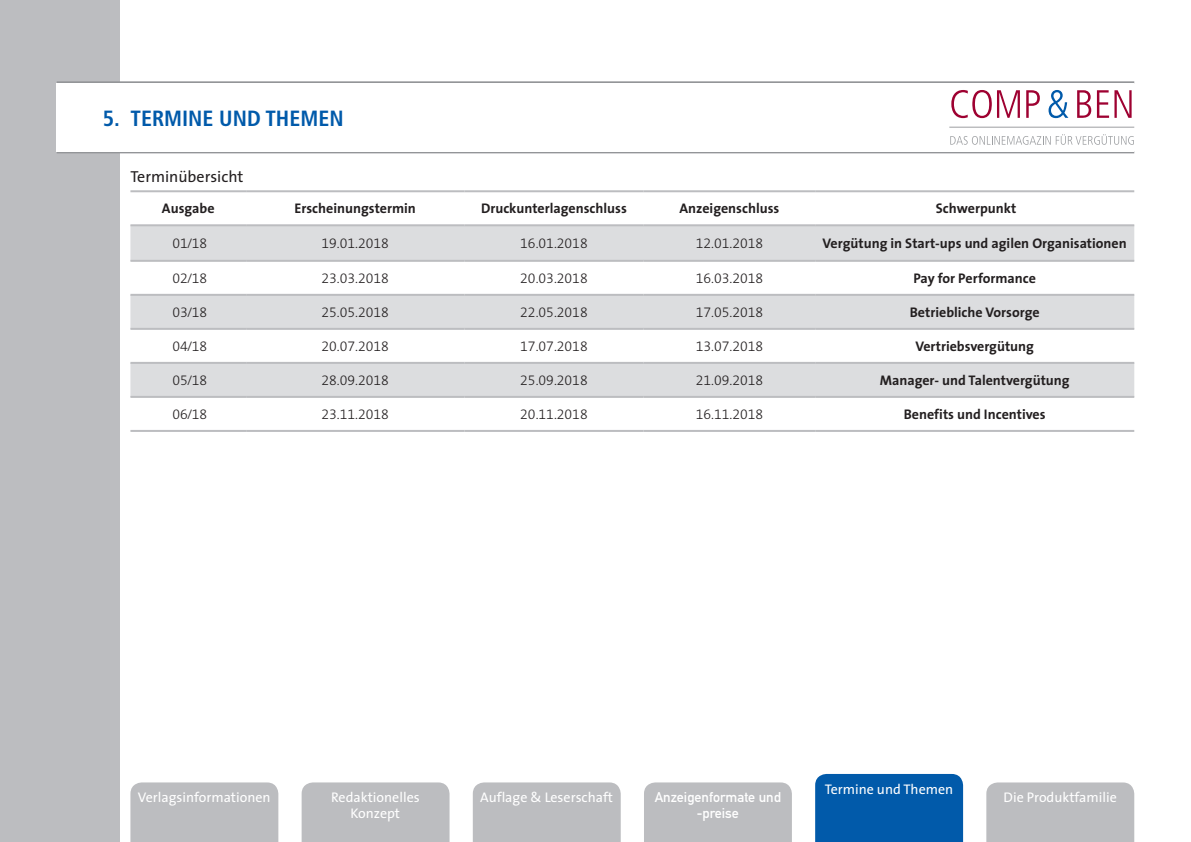
<style>
.page{position:relative;width:1191px;height:842px;background:#fff}
.page>*{position:absolute;margin:0;border:0;box-sizing:border-box;transform-origin:0 0}
.Titel-01{font:700 condensed 22px "Frutiger LT Std";color:#015aaa}
.Titel-02{font:16px "The Sans";color:#231f20}
.TAB-Termine{font:700 14px "The Sans";color:#231f20}
.TAB-Termine-2{font:14px "The Sans Light Expert";color:#231f20}
.Reiter-Text{font:14px/16px "The Sans";color:#fff;text-align:center}
.t1{font:14px/16px "DIN Mittelschrift Std";color:#fff;text-align:center}
</style>
<div class="page">
<div style="left:0;top:0;width:119px;height:842px;background:#bcbdc0"></div>
<hr style="left:57px;top:81px;width:1077px;height:2px;background:#939598">
<hr style="left:57px;top:151px;width:1077px;height:2px;background:#939598">
<div style="left:57px;top:83px;width:1077px;height:68px;background:#fff"></div>
<hr style="left:949px;top:127px;width:185px;height:1px;background:#9d9fa2">
<svg style="left:951px;top:90px;width:40px;height:28px"></svg>
<svg style="left:997px;top:90px;width:23px;height:28px"></svg>
<svg style="left:1026px;top:90px;width:13px;height:28px"></svg>
<svg style="left:1048px;top:90px;width:20px;height:28px"></svg>
<svg style="left:1077px;top:90px;width:14px;height:28px"></svg>
<svg style="left:1097px;top:90px;width:34px;height:28px"></svg>
<svg style="left:950px;top:134px;width:183px;height:11px"></svg>
<div style="left:130px;top:782px;width:148px;height:60px;background:#bcbdc0"></div>
<div style="left:302px;top:782px;width:147px;height:60px;background:#bcbdc0"></div>
<div style="left:473px;top:782px;width:148px;height:60px;background:#bcbdc0"></div>
<div style="left:644px;top:782px;width:148px;height:60px;background:#bcbdc0"></div>
<div style="left:986px;top:782px;width:148px;height:60px;background:#bcbdc0"></div>
<div style="left:815px;top:774px;width:148px;height:68px;background:#015aaa"></div>
<svg style="left:130px;top:192px;width:1004px;height:1px"></svg>
<div style="left:130px;top:226px;width:1004px;height:34px;background:#dcdddf"></div>
<svg style="left:130px;top:293px;width:1004px;height:103px;fill:#dcdddf"></svg>
<hr style="left:130px;top:190px;width:116px;height:2px;background:#bcbdc0">
<hr style="left:246px;top:190px;width:218px;height:2px;background:#bcbdc0">
<hr style="left:464px;top:190px;width:179px;height:2px;background:#bcbdc0">
<hr style="left:643px;top:190px;width:172px;height:2px;background:#bcbdc0">
<hr style="left:815px;top:190px;width:319px;height:2px;background:#bcbdc0">
<hr style="left:130px;top:224px;width:116px;height:2px;background:#bcbdc0">
<hr style="left:246px;top:224px;width:218px;height:2px;background:#bcbdc0">
<hr style="left:464px;top:224px;width:179px;height:2px;background:#bcbdc0">
<hr style="left:643px;top:224px;width:172px;height:2px;background:#bcbdc0">
<hr style="left:815px;top:224px;width:319px;height:2px;background:#bcbdc0">
<hr style="left:130px;top:260px;width:116px;height:2px;background:#bcbdc0">
<hr style="left:246px;top:260px;width:218px;height:2px;background:#bcbdc0">
<hr style="left:464px;top:260px;width:179px;height:2px;background:#bcbdc0">
<hr style="left:643px;top:260px;width:172px;height:2px;background:#bcbdc0">
<hr style="left:815px;top:260px;width:319px;height:2px;background:#bcbdc0">
<hr style="left:130px;top:294px;width:116px;height:2px;background:#bcbdc0">
<hr style="left:246px;top:294px;width:218px;height:2px;background:#bcbdc0">
<hr style="left:464px;top:294px;width:179px;height:2px;background:#bcbdc0">
<hr style="left:643px;top:294px;width:172px;height:2px;background:#bcbdc0">
<hr style="left:815px;top:294px;width:319px;height:2px;background:#bcbdc0">
<hr style="left:130px;top:328px;width:116px;height:2px;background:#bcbdc0">
<hr style="left:246px;top:328px;width:218px;height:2px;background:#bcbdc0">
<hr style="left:464px;top:328px;width:179px;height:2px;background:#bcbdc0">
<hr style="left:643px;top:328px;width:172px;height:2px;background:#bcbdc0">
<hr style="left:815px;top:328px;width:319px;height:2px;background:#bcbdc0">
<hr style="left:130px;top:362px;width:116px;height:2px;background:#bcbdc0">
<hr style="left:246px;top:362px;width:218px;height:2px;background:#bcbdc0">
<hr style="left:464px;top:362px;width:179px;height:2px;background:#bcbdc0">
<hr style="left:643px;top:362px;width:172px;height:2px;background:#bcbdc0">
<hr style="left:815px;top:362px;width:319px;height:2px;background:#bcbdc0">
<hr style="left:130px;top:396px;width:116px;height:2px;background:#bcbdc0">
<hr style="left:246px;top:396px;width:218px;height:2px;background:#bcbdc0">
<hr style="left:464px;top:396px;width:179px;height:2px;background:#bcbdc0">
<hr style="left:643px;top:396px;width:172px;height:2px;background:#bcbdc0">
<hr style="left:815px;top:396px;width:319px;height:2px;background:#bcbdc0">
<hr style="left:130px;top:430px;width:116px;height:2px;background:#bcbdc0">
<hr style="left:246px;top:430px;width:218px;height:2px;background:#bcbdc0">
<hr style="left:464px;top:430px;width:179px;height:2px;background:#bcbdc0">
<hr style="left:643px;top:430px;width:172px;height:2px;background:#bcbdc0">
<hr style="left:815px;top:430px;width:319px;height:2px;background:#bcbdc0">
<p class="Titel-01" style="left:103px;top:105px;width:242px">5. TERMINE UND THEMEN</p>
<p class="Titel-02" style="left:130px;top:163px;width:114px">Terminübersicht</p>
<p class="TAB-Termine" style="left:162px;top:197px;width:54px">Ausgabe</p>
<p class="TAB-Termine" style="left:294px;top:197px;width:123px">Erscheinungstermin</p>
<p class="TAB-Termine" style="left:481px;top:197px;width:147px">Druckunterlagenschluss</p>
<p class="TAB-Termine" style="left:679px;top:197px;width:101px">Anzeigenschluss</p>
<p class="TAB-Termine" style="left:936px;top:197px;width:82px">Schwerpunkt</p>
<p class="TAB-Termine-2" style="left:172px;top:232px;width:36px">01/18</p>
<p class="TAB-Termine-2" style="left:321px;top:232px;width:69px">19.01.2018</p>
<p class="TAB-Termine-2" style="left:520px;top:232px;width:69px">16.01.2018</p>
<p class="TAB-Termine-2" style="left:695px;top:232px;width:69px">12.01.2018</p>
<p class="TAB-Termine" style="left:822px;top:232px;width:306px">Vergütung in Start-ups und agilen Organisationen</p>
<p class="TAB-Termine-2" style="left:172px;top:267px;width:36px">02/18</p>
<p class="TAB-Termine-2" style="left:321px;top:267px;width:69px">23.03.2018</p>
<p class="TAB-Termine-2" style="left:520px;top:267px;width:69px">20.03.2018</p>
<p class="TAB-Termine-2" style="left:695px;top:267px;width:69px">16.03.2018</p>
<p class="TAB-Termine" style="left:913px;top:266px;width:124px">Pay for Performance</p>
<p class="TAB-Termine-2" style="left:172px;top:301px;width:36px">03/18</p>
<p class="TAB-Termine-2" style="left:321px;top:301px;width:69px">25.05.2018</p>
<p class="TAB-Termine-2" style="left:520px;top:301px;width:69px">22.05.2018</p>
<p class="TAB-Termine-2" style="left:695px;top:301px;width:69px">17.05.2018</p>
<p class="TAB-Termine" style="left:910px;top:300px;width:131px">Betriebliche Vorsorge</p>
<p class="TAB-Termine-2" style="left:172px;top:335px;width:36px">04/18</p>
<p class="TAB-Termine-2" style="left:321px;top:335px;width:69px">20.07.2018</p>
<p class="TAB-Termine-2" style="left:520px;top:335px;width:69px">17.07.2018</p>
<p class="TAB-Termine-2" style="left:695px;top:335px;width:69px">13.07.2018</p>
<p class="TAB-Termine" style="left:915px;top:334px;width:120px">Vertriebsvergütung</p>
<p class="TAB-Termine-2" style="left:172px;top:369px;width:36px">05/18</p>
<p class="TAB-Termine-2" style="left:321px;top:369px;width:69px">28.09.2018</p>
<p class="TAB-Termine-2" style="left:520px;top:369px;width:69px">25.09.2018</p>
<p class="TAB-Termine-2" style="left:695px;top:369px;width:69px">21.09.2018</p>
<p class="TAB-Termine" style="left:879px;top:368px;width:191px">Manager- und Talentvergütung</p>
<p class="TAB-Termine-2" style="left:172px;top:403px;width:36px">06/18</p>
<p class="TAB-Termine-2" style="left:321px;top:403px;width:69px">23.11.2018</p>
<p class="TAB-Termine-2" style="left:520px;top:403px;width:69px">20.11.2018</p>
<p class="TAB-Termine-2" style="left:695px;top:403px;width:69px">16.11.2018</p>
<p class="TAB-Termine" style="left:903px;top:402px;width:143px">Benefits und Incentives</p>
<p class="Reiter-Text" style="left:824px;top:781px;width:130px">Termine und Themen</p>
<p class="Reiter-Text" style="left:138px;top:789px;width:134px">Verlagsinformationen</p>
<p class="Reiter-Text" style="left:331px;top:789px;width:90px">Redaktionelles<br>Konzept</p>
<p class="Reiter-Text" style="left:480px;top:789px;width:134px">Auflage &amp; Leserschaft</p>
<p class="t1" style="left:654px;top:789px;width:128px">Anzeigenformate und -preise</p>
<p class="Reiter-Text" style="left:1003px;top:789px;width:115px">Die Produktfamilie</p>
</div>
